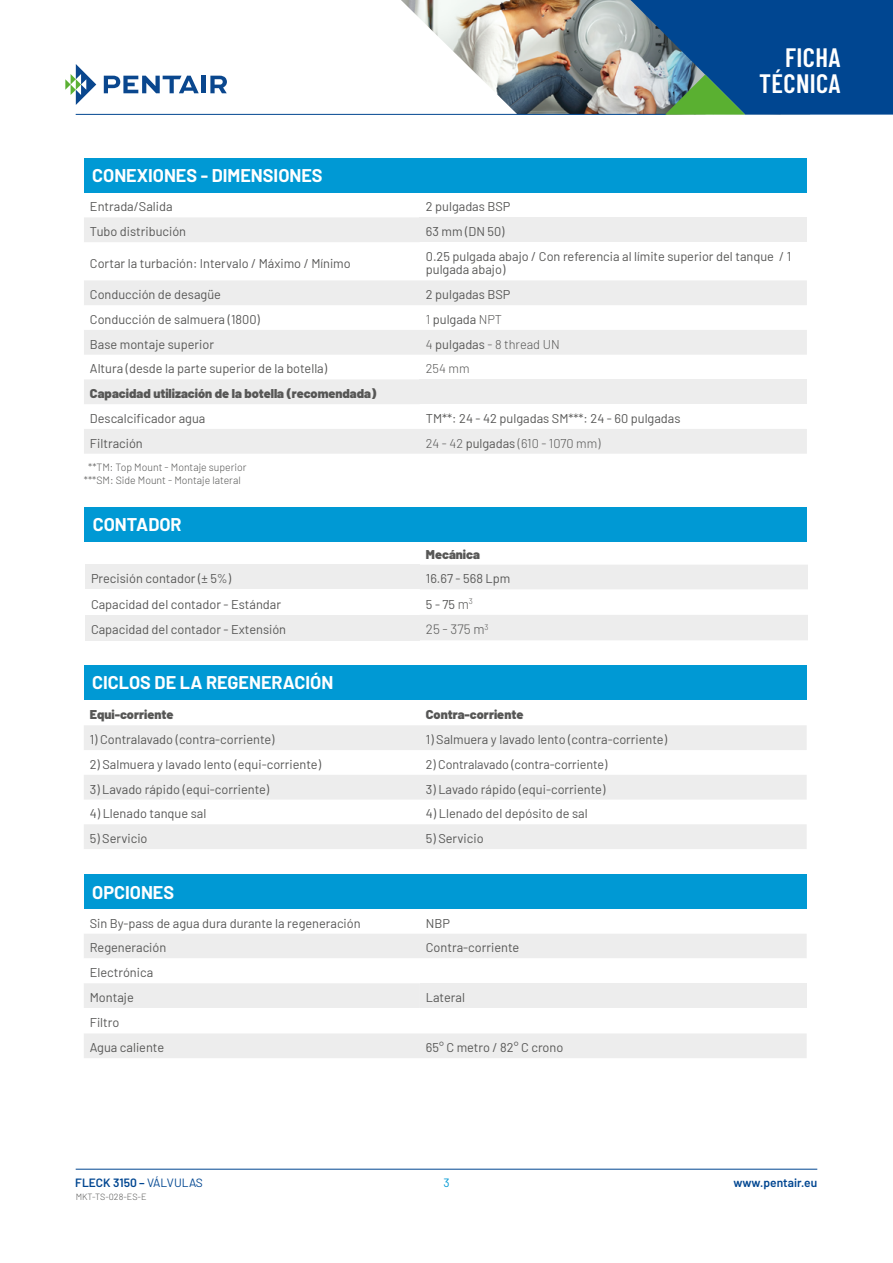
<style>
.page{position:relative;width:893px;height:1263px;background:#fff}
.page>*{position:absolute;margin:0;border:0;box-sizing:border-box;transform-origin:0 0}
.t1{font:600 26.55px/26.2px "Barlow Condensed";letter-spacing:.015em;color:#fff;text-align:right}
.t2{font:700 18px "Barlow";color:#fff}
.t3{font:300 13.5px "Barlow";color:#575756}
.t4{font:12.75px/13.5px "Barlow";color:#575756}
.t5{font:900 12.75px "Barlow";color:#575756}
.t6{font:300 12.75px "Barlow";color:#575756}
.t7{font:600 12px "Barlow";color:#004691}
.t8{font:12px "Barlow";color:#0099d4}
.t9{font:300 10.5px/12.6px "Barlow";color:#575756;text-align:center}
.t10{font:300 9px "Barlow";color:#575756}
.s1{font-weight:300}
.s2{font-weight:400}
.s3{font-weight:300;font-size:13.5px}
</style>
<div class="page">
<hr style="left:76px;top:1169px;width:741px;height:1px;background:#004691">
<img style="left:388px;top:0;width:228px;height:114px">
<svg style="left:65px;top:64px;width:31px;height:41px"></svg>
<svg style="left:104px;top:76px;width:95px;height:17px"></svg>
<hr style="left:202px;top:76px;width:4px;height:17px;background:#0a478e">
<svg style="left:210px;top:76px;width:17px;height:17px"></svg>
<hr style="left:76px;top:114px;width:590px;height:1px;background:#004691">
<svg style="left:616px;top:0;width:277px;height:115px;background:#276192"></svg>
<div style="left:84px;top:158px;width:723px;height:34px;background:#0099d4"></div>
<svg style="left:84px;top:217px;width:723px;height:237px"></svg>
<div style="left:420px;top:217px;width:387px;height:25px;background:#ededed"></div>
<div style="left:420px;top:379px;width:387px;height:25px;background:#ededed"></div>
<div style="left:84px;top:508px;width:723px;height:34px;background:#0099d4"></div>
<div style="left:85px;top:565px;width:335px;height:24px;background:#ededed"></div>
<svg style="left:420px;top:565px;width:388px;height:75px"></svg>
<div style="left:85px;top:615px;width:335px;height:25px;background:#ededed"></div>
<div style="left:84px;top:665px;width:723px;height:34px;background:#0099d4"></div>
<svg style="left:84px;top:725px;width:723px;height:124px;fill:#ededed"></svg>
<div style="left:84px;top:875px;width:723px;height:34px;background:#0099d4"></div>
<svg style="left:84px;top:934px;width:723px;height:124px;fill:#ededed"></svg>
<svg style="left:84px;top:958px;width:723px;height:25px"></svg>
<div style="left:420px;top:983px;width:387px;height:25px;background:#ededed"></div>
<h2 class="t2" style="left:92px;top:162px;width:232px">CONEXIONES - DIMENSIONES</h2>
<h1 class="t1" style="left:759px;top:42px;width:83px">FICHA<br>TÉCNICA</h1>
<p class="t4" style="left:90px;top:199px;width:84px">Entrada/Salida</p>
<p class="t4" style="left:426px;top:199px;width:86px">2 pulgadas BSP</p>
<p class="t4" style="left:90px;top:224px;width:98px">Tubo distribución</p>
<p class="t4" style="left:426px;top:224px;width:80px">63 mm (DN 50)</p>
<p class="t4" style="left:90px;top:255px;width:262px">Cortar la turbación: Intervalo / Máximo / Mínimo</p>
<p class="t4" style="left:426px;top:249px;width:367px">0.25 pulgada abajo / Con referencia al límite superior del tanque / 1 pulgada abajo)</p>
<p class="t4" style="left:90px;top:287px;width:133px">Conducción de desagüe</p>
<p class="t4" style="left:426px;top:287px;width:86px">2 pulgadas BSP</p>
<p class="t4" style="left:90px;top:312px;width:171px">Conducción de salmuera (1800)</p>
<p class="t4" style="left:426px;top:312px;width:78px"><span class="s1">1</span> pulgada <span class="s1">NPT</span></p>
<p class="t4" style="left:90px;top:336px;width:126px">Base montaje superior</p>
<p class="t6" style="left:426px;top:335px;width:135px">4 <span class="s2">pulgadas</span> - 8 thread UN</p>
<p class="t4" style="left:90px;top:361px;width:239px">Altura (desde la parte superior de la botella)</p>
<p class="t6" style="left:426px;top:360px;width:45px">254 mm</p>
<p class="t5" style="left:90px;top:384px;width:288px">Capacidad utilización de la botella (recomendada)</p>
<p class="t4" style="left:90px;top:411px;width:117px">Descalcificador agua</p>
<p class="t4" style="left:426px;top:411px;width:256px">TM**: 24 - 42 pulgadas SM***: 24 - 60 pulgadas</p>
<p class="t4" style="left:90px;top:435px;width:54px">Filtración</p>
<p class="t6" style="left:426px;top:434px;width:176px">24 - 42 <span class="s2">pulgadas</span> (610 - 1070 mm)</p>
<p class="t9" style="left:84px;top:460px;width:164px">**TM: Top Mount - Montaje superior ***SM: Side Mount - Montaje lateral</p>
<h2 class="t2" style="left:93px;top:511px;width:90px">CONTADOR</h2>
<p class="t5" style="left:426px;top:544px;width:56px">Mecánica</p>
<p class="t4" style="left:91px;top:571px;width:142px">Precisión contador (± 5%)</p>
<p class="t4" style="left:426px;top:571px;width:86px">16.67 - 568 Lpm</p>
<p class="t4" style="left:91px;top:596px;width:191px">Capacidad del contador - Estándar</p>
<p class="t4" style="left:426px;top:596px;width:48px">5 - 75 <span class="s3">m</span><sup>3</sup></p>
<p class="t4" style="left:91px;top:622px;width:197px">Capacidad del contador - Extensión</p>
<p class="t3" style="left:426px;top:620px;width:64px">25 - 375 m<sup>3</sup></p>
<h2 class="t2" style="left:92px;top:669px;width:243px">CICLOS DE LA REGENERACIÓN</h2>
<p class="t5" style="left:90px;top:705px;width:85px">Equi-corriente</p>
<p class="t5" style="left:426px;top:705px;width:99px">Contra-corriente</p>
<p class="t4" style="left:90px;top:732px;width:186px">1) Contralavado (contra-corriente)</p>
<p class="t4" style="left:426px;top:732px;width:243px">1) Salmuera y lavado lento (contra-corriente)</p>
<p class="t4" style="left:90px;top:756px;width:233px">2) Salmuera y lavado lento (equi-corriente)</p>
<p class="t4" style="left:426px;top:756px;width:183px">2) Contralavado (contra-corriente)</p>
<p class="t4" style="left:90px;top:781px;width:181px">3) Lavado rápido (equi-corriente)</p>
<p class="t4" style="left:426px;top:781px;width:181px">3) Lavado rápido (equi-corriente)</p>
<p class="t4" style="left:90px;top:806px;width:118px">4) Llenado tanque sal</p>
<p class="t4" style="left:426px;top:806px;width:163px">4) Llenado del depósito de sal</p>
<p class="t4" style="left:90px;top:831px;width:59px">5) Servicio</p>
<p class="t4" style="left:426px;top:831px;width:59px">5) Servicio</p>
<h2 class="t2" style="left:92px;top:879px;width:83px">OPCIONES</h2>
<p class="t4" style="left:90px;top:915px;width:272px">Sin By-pass de agua dura durante la regeneración</p>
<p class="t4" style="left:426px;top:915px;width:25px">NBP</p>
<p class="t4" style="left:90px;top:940px;width:78px">Regeneración</p>
<p class="t4" style="left:426px;top:940px;width:95px">Contra-corriente</p>
<p class="t4" style="left:90px;top:959px;width:65px;line-height:24.8px">Electrónica<br>Montaje</p>
<p class="t4" style="left:426px;top:989px;width:41px">Lateral</p>
<p class="t4" style="left:90px;top:1009px;width:76px;line-height:25.2px">Filtro<br>Agua caliente</p>
<p class="t4" style="left:426px;top:1040px;width:139px">65° C metro / 82° C crono</p>
<p class="t7" style="left:75px;top:1174px;width:129px">FLECK 3150 – <span class="s2">VÁLVULAS</span></p>
<p class="t8" style="left:443px;top:1174px;width:8px">3</p>
<p class="t7" style="left:733px;top:1174px;width:85px">www.pentair.eu</p>
<p class="t10" style="left:76px;top:1190px;width:72px">MKT-TS-028-ES-E</p>
</div>
